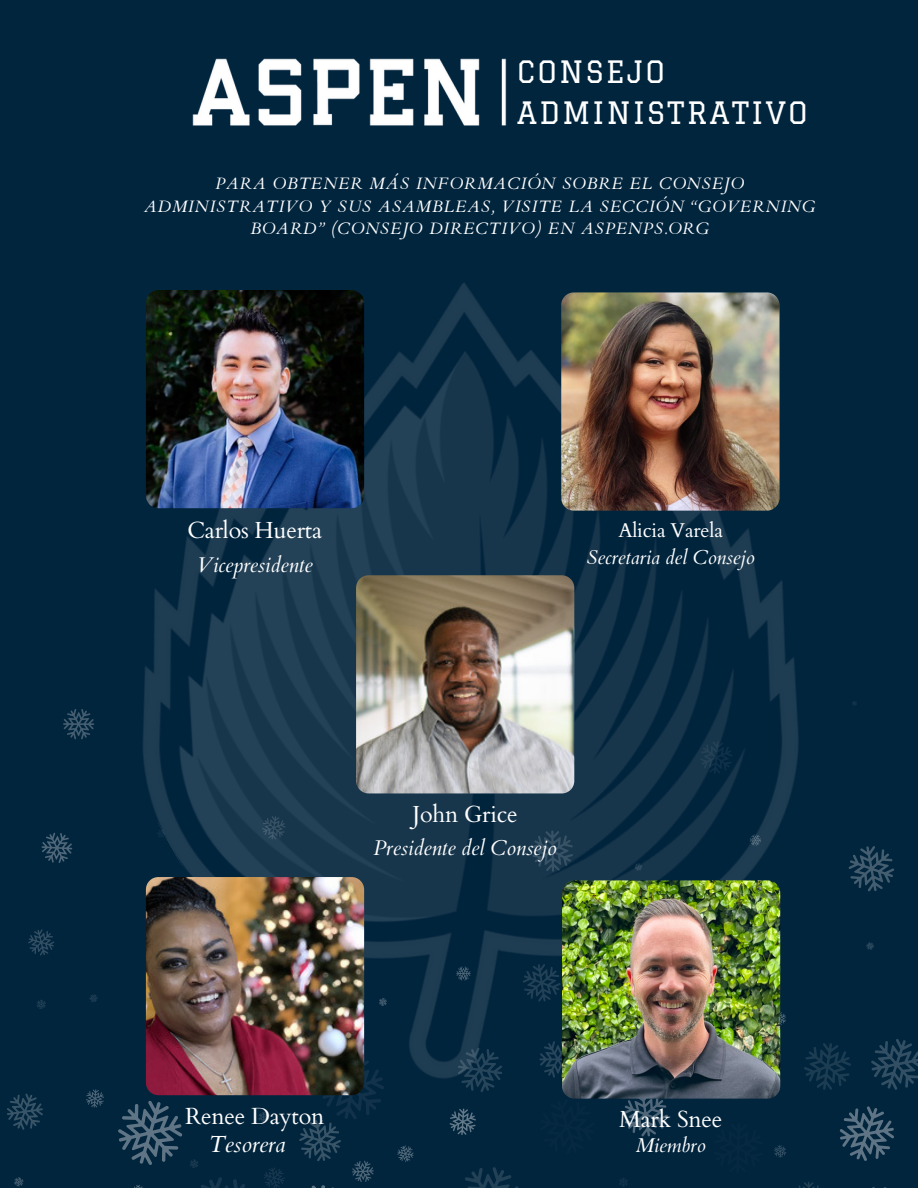
<style>
.page{position:relative;width:918px;height:1188px;background:#02253e}
.page>*{position:absolute;margin:0;border:0;box-sizing:border-box;transform-origin:0 0}
.t1{font:30.15px/41.7px "Graduate";letter-spacing:.07em;color:#fff}
.t2{font:23.25px "Cardo";letter-spacing:-.01em;color:#fff}
.t3{font:italic 23.25px "Cardo";letter-spacing:-.01em;color:#fff}
.t4{font:italic 21.3px "Cardo";letter-spacing:-.01em;color:#fff}
.t5{font:italic 19.95px "Cardo";letter-spacing:-.01em;color:#fff}
.t6{font:19.95px "Cardo";letter-spacing:-.01em;color:#fff}
.t7{font:italic 16.5px/22.5px "Cardo";letter-spacing:.07em;color:#fff;text-align:center}
</style>
<div class="page">
<svg style="left:916px;top:1051px;width:2px;height:28px"></svg>
<svg style="left:465px;top:1167px;width:54px;height:21px"></svg>
<svg style="left:774px;top:1145px;width:12px;height:13px"></svg>
<svg style="left:14px;top:1177px;width:10px;height:10px"></svg>
<svg style="left:799px;top:1182px;width:20px;height:6px"></svg>
<svg style="left:397px;top:1145px;width:17px;height:17px"></svg>
<svg style="left:842px;top:1144px;width:48px;height:17px"></svg>
<svg style="left:620px;top:1178px;width:7px;height:9px"></svg>
<svg style="left:122px;top:1144px;width:252px;height:44px"></svg>
<img style="left:7px;top:283px;width:909px;height:861px">
<img style="left:146px;top:290px;width:218px;height:218px;border-radius:13px">
<img style="left:146px;top:877px;width:218px;height:218px;border-radius:13px">
<img style="left:561px;top:292px;width:218px;height:219px;border-radius:13px">
<img style="left:356px;top:575px;width:218px;height:218px;border-radius:13px">
<img style="left:562px;top:880px;width:218px;height:219px;border-radius:13px">
<img style="left:192px;top:59px;width:315px;height:67px">
<p class="t1" style="left:517px;top:50px;width:292px">CONSEJO<br>ADMINISTRATIVO</p>
<p class="t7" style="left:144px;top:173px;width:673px">PARA OBTENER MÁS INFORMACIÓN SOBRE EL CONSEJO<br>ADMINISTRATIVO Y SUS ASAMBLEAS, VISITE LA SECCIÓN “GOVERNING<br>BOARD” (CONSEJO DIRECTIVO) EN ASPENPS.ORG</p>
<p class="t2" style="left:187px;top:515px;width:136px">Carlos Huerta</p>
<p class="t4" style="left:197px;top:550px;width:117px">Vicepresidente</p>
<p class="t5" style="left:587px;top:545px;width:170px">Secretaria del Consejo</p>
<p class="t6" style="left:618px;top:517px;width:106px">Alicia Varela</p>
<p class="t2" style="left:413px;top:799px;width:107px">John Grice</p>
<p class="t4" style="left:374px;top:834px;width:185px">Presidente del Consejo</p>
<p class="t2" style="left:185px;top:1101px;width:141px">Renee Dayton</p>
<p class="t3" style="left:209px;top:1129px;width:78px">Tesorera</p>
<p class="t2" style="left:619px;top:1104px;width:105px">Mark Snee</p>
<p class="t5" style="left:636px;top:1133px;width:71px">Miembro</p>
</div>
